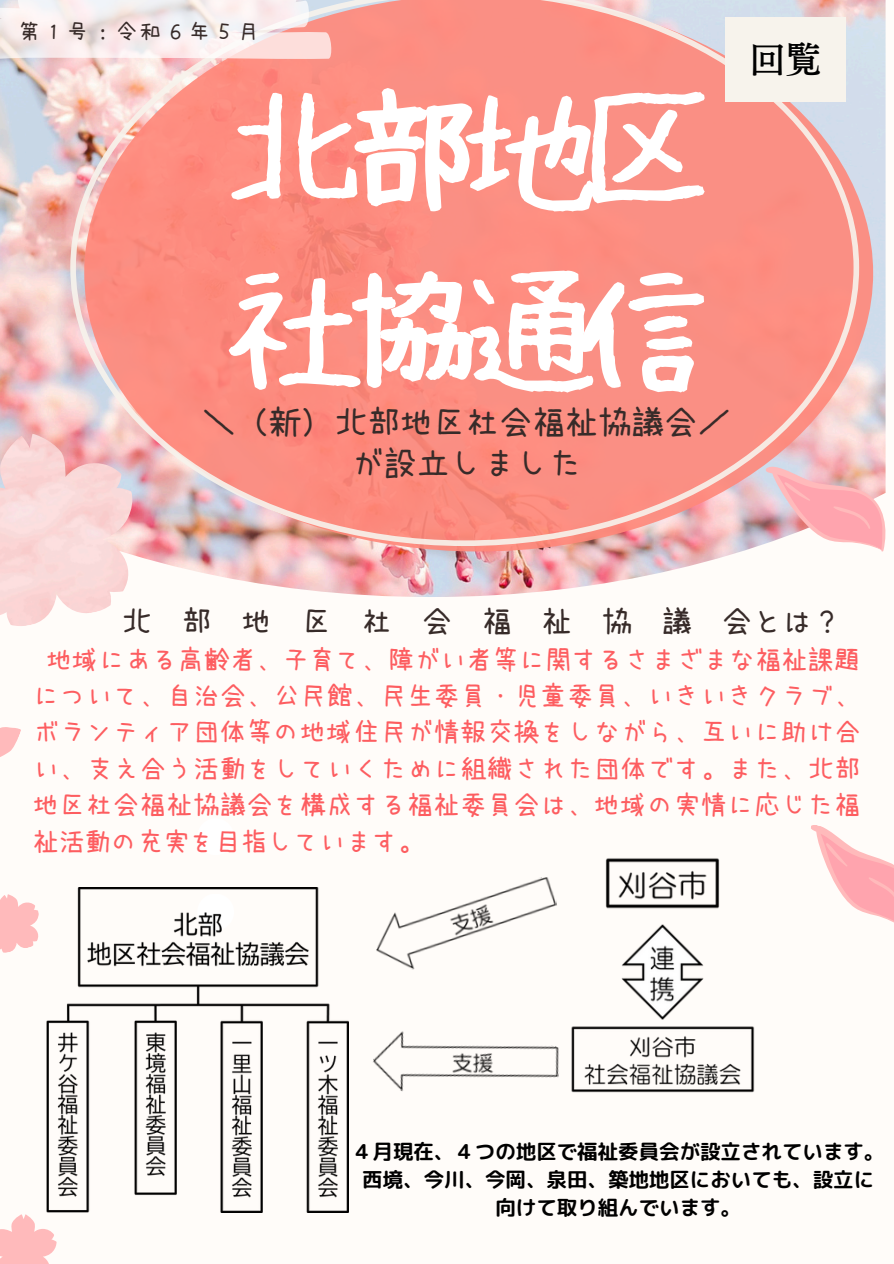
<style>
.page{position:relative;width:894px;height:1264px;background:#fff}
.page>*{position:absolute;margin:0;border:0;box-sizing:border-box;transform-origin:0 0}
.t1{font:129.6px/180.9px "Hanazome Font";letter-spacing:-.095em;color:#fff}
.t2{font:36px "Canva Telop Min Pro N D";color:#000}
.t3{font:33px/40.5px "uzura font";color:#372b29;text-align:center}
.t4{font:30px "uzura font";letter-spacing:1em;color:#372b29}
.t5{font:26.1px/36.3px "uzura font";letter-spacing:.025em;color:#fd5d60;text-align:justify}
.t6{font:21px "uzura font";letter-spacing:.155em;color:#372b29}
.t7{font:20.55px/28.2px "rounded mplus 1 p bold";color:#000;text-align:center}
</style>
<div class="page">
<div style="left:0;top:0;width:893px;height:1263px;background:#fffcf9"></div>
<img style="left:0;top:0;width:885px;height:597px">
<svg style="left:138px;top:0;width:734px;height:551px;background:#e4c0c3"></svg>
<svg style="left:70px;top:0;width:788px;height:546px;background:#f8968c"></svg>
<svg style="left:0;top:0;width:332px;height:59px"></svg>
<img style="left:0;top:433px;width:138px;height:193px">
<div style="left:197px;top:818px;width:37px;height:37px;background:#fff;border-radius:50%"></div>
<svg style="left:765px;top:466px;width:120px;height:85px;background:#f4bac0"></svg>
<svg style="left:0;top:727px;width:21px;height:30px"></svg>
<svg style="left:0;top:894px;width:39px;height:58px"></svg>
<svg style="left:0;top:1214px;width:56px;height:49px;fill:#ffbabb"></svg>
<div style="left:725px;top:17px;width:120px;height:85px;background:#f7f3ec"></div>
<svg style="left:811px;top:825px;width:82px;height:97px"></svg>
<img style="left:376px;top:877px;width:181px;height:93px">
<img style="left:571px;top:1026px;width:182px;height:67px">
<img style="left:605px;top:858px;width:115px;height:51px">
<img style="left:621px;top:924px;width:82px;height:95px">
<img style="left:46px;top:887px;width:302px;height:325px">
<img style="left:373px;top:1031px;width:186px;height:61px">
<p class="t6" style="left:19px;top:21px;width:241px">第１号：令和６年５月</p>
<p class="t1" style="left:231px;top:60px;width:482px">北部地区社協通信</p>
<p class="t3" style="left:202px;top:402px;width:529px">＼（新）北部地区社会福祉協議会／が設立しました</p>
<h2 class="t2" style="left:749px;top:42px;width:73px">回覧</h2>
<h5 class="t4" style="left:122px;top:606px;width:721px">北部地区社会福祉協議会とは？</h5>
<h1 class="t5" style="left:33px;top:641px;width:828px;text-indent:13px">地域にある高齢者、子育て、障がい者等に関するさまざまな福祉課題について、自治会、公民館、民生委員・児童委員、いきいきクラブ、ボランティア団体等の地域住民が情報交換をしながら、互いに助け合い、支え合う活動をしていくために組織された団体です。また、北部地区社会福祉協議会を構成する福祉委員会は、地域の実情に応じた福祉活動の充実を目指しています。</h1>
<p class="t7" style="left:352px;top:1136px;width:533px">４月現在、４つの地区で福祉委員会が設立されています。西境、今川、今岡、泉田、築地地区においても、設立に向けて取り組んでいます。</p>
</div>
